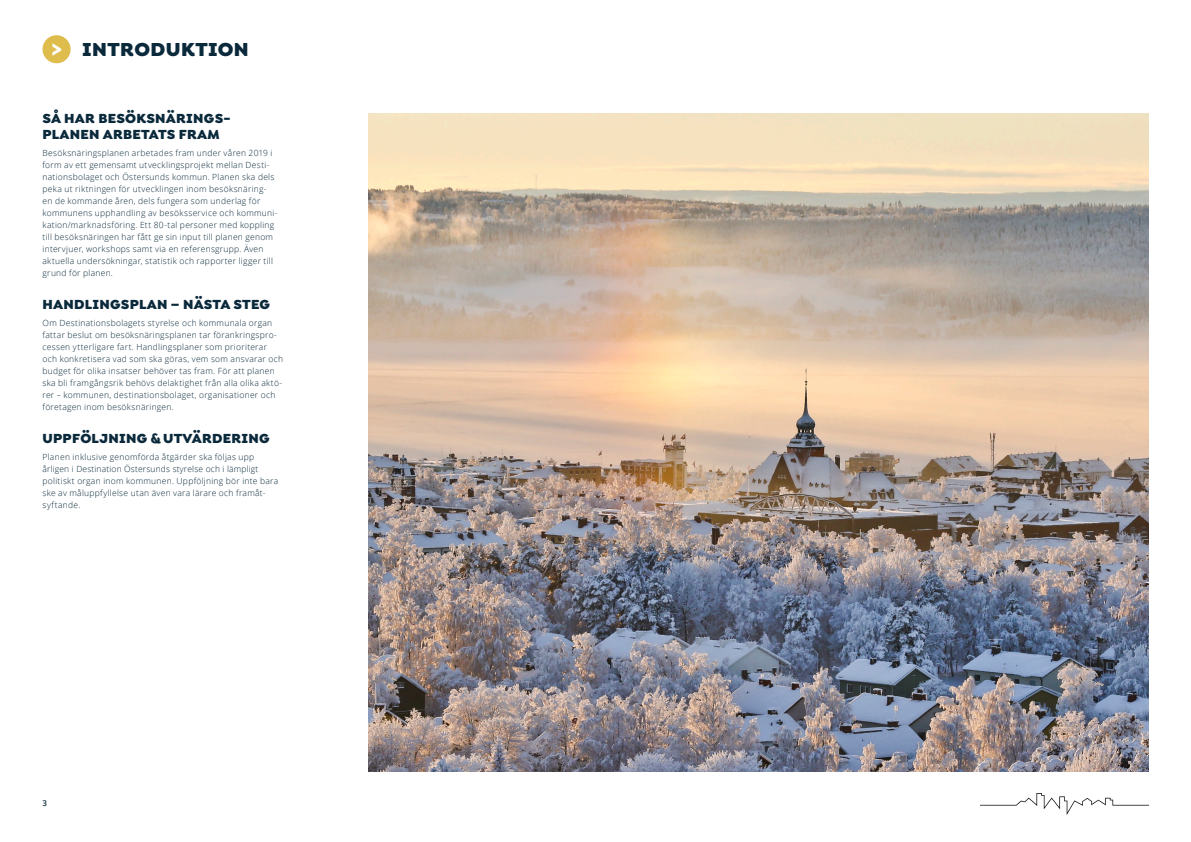
<style>
.page{position:relative;width:1191px;height:842px;background:#fff}
.page>*{position:absolute;margin:0;border:0;box-sizing:border-box;transform-origin:0 0}
.t1{font:900 20px "Isidora Sans Alt";letter-spacing:.02em;color:#0a293b}
.t2{font:900 20px "Isidora Sans Alt";color:#fff}
.t3{font:900 14px/16px "Isidora Sans Alt";letter-spacing:.02em;color:#0a293b}
.t4{font:300 8.5px/12px "Open Sans";letter-spacing:.035em;color:#0a293b}
.t5{font:600 8px "Open Sans";color:#0a293b}
</style>
<div class="page">
<img style="left:980px;top:793px;width:168px;height:22px">
<img style="left:368px;top:113px;width:780px;height:658px">
<div style="left:43px;top:35px;width:28px;height:28px;background:#debd4c;border-radius:50%"></div>
<p class="t2" style="left:51px;top:37px;width:12px">&gt;</p>
<p class="t1" style="left:82px;top:37px;width:168px">INTRODUKTION</p>
<p class="t3" style="left:43px;top:110px;width:190px">SÅ HAR BESÖKSNÄRINGS-<br>PLANEN ARBETATS FRAM</p>
<p class="t4" style="left:43px;top:147px;width:236px">Besöksnäringsplanen arbetades fram under våren 2019 i form av ett gemensamt utvecklingsprojekt mellan Desti&shy;nationsbolaget och Östersunds kommun. Planen ska dels peka ut riktningen för utvecklingen inom besöksnäring&shy;en de kommande åren, dels fungera som underlag för kommunens upphandling av besöksservice och kommuni&shy;kation/marknadsföring. Ett 80-tal personer med koppling till besöksnäringen har fått ge sin input till planen genom intervjuer, workshops samt via en referensgrupp. Även aktuella undersökningar, statistik och rapporter ligger till grund för planen.</p>
<p class="t3" style="left:43px;top:296px;width:229px">HANDLINGSPLAN – NÄSTA STEG</p>
<p class="t4" style="left:43px;top:317px;width:242px">Om Destinationsbolagets styrelse och kommunala organ fattar beslut om besöksnäringsplanen tar förankringspro&shy;cessen ytterligare fart. Handlingsplaner som prioriterar och konkretisera vad som ska göras, vem som ansvarar och budget för olika insatser behöver tas fram. För att planen ska bli framgångsrik behövs delaktighet från alla olika aktö&shy;rer – kommunen, destinationsbolaget, organisationer och företagen inom besöksnäringen.</p>
<p class="t3" style="left:43px;top:430px;width:229px">UPPFÖLJNING &amp; UTVÄRDERING</p>
<p class="t4" style="left:43px;top:451px;width:237px">Planen inklusive genomförda åtgärder ska följas upp årligen i Destination Östersunds styrelse och i lämpligt politiskt organ inom kommunen. Uppföljning bör inte bara ske av måluppfyllelse utan även vara lärare och framåt&shy;syftande.</p>
<p class="t5" style="left:43px;top:797px;width:6px">3</p>
</div>
